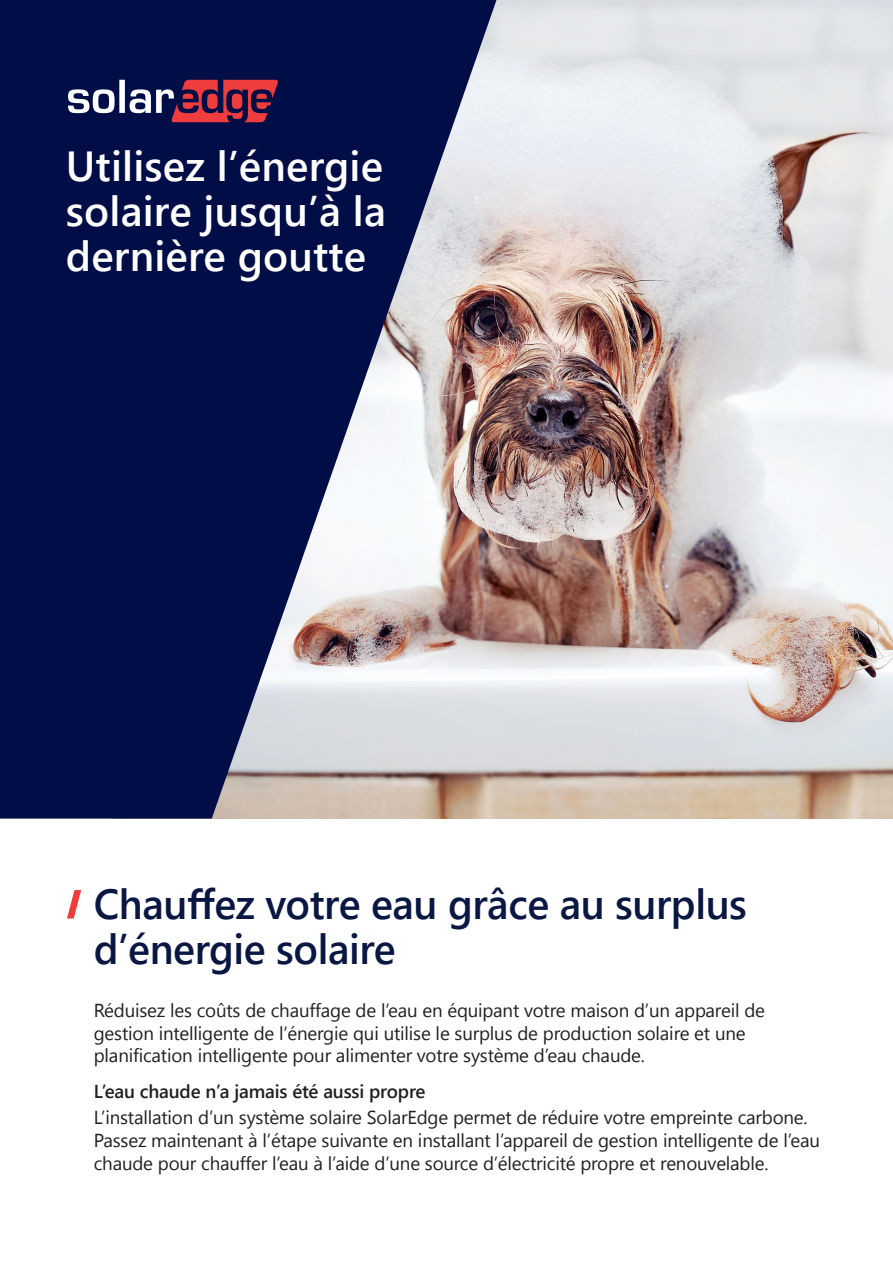
<style>
.page{position:relative;width:893px;height:1263px;background:#fff}
.page>*{position:absolute;margin:0;border:0;box-sizing:border-box;transform-origin:0 0}
.Main_title{font:600 42px/45px "Segoe UI";letter-spacing:.005em;color:#fff;text-align:justify}
.Main_Title_N{font:600 42px/45px "Segoe UI";letter-spacing:-.01em;color:#0a1742}
.Body_Header_N{font:18.75px/22.5px "Segoe UI";letter-spacing:-.01em;color:#231f20}
.Body_Header_N-2{font:600 18.75px "Segoe UI";letter-spacing:-.01em;color:#231f20}
</style>
<div class="page">
<img style="left:496px;top:0;width:397px;height:819px">
<svg style="left:0;top:0;width:496px;height:819px;background:#3d436a"></svg>
<svg style="left:67px;top:890px;width:14px;height:28px"></svg>
<svg style="left:68px;top:80px;width:211px;height:42px;background:#693e5f"></svg>
<p class="Main_title" style="left:66px;top:143px;width:322px">Utilisez l’énergie solaire jusqu’à la dernière goutte</p>
<p class="Main_Title_N" style="left:94px;top:881px;width:655px">Chauffez votre eau grâce au surplus d’énergie solaire</p>
<p class="Body_Header_N" style="left:94px;top:999px;width:673px">Réduisez les coûts de chauffage de l’eau en équipant votre maison d’un appareil de gestion intelligente de l’énergie qui utilise le surplus de production solaire et une planification intelligente pour alimenter votre système d’eau chaude.</p>
<p class="Body_Header_N-2" style="left:94px;top:1076px;width:333px">L’eau chaude n’a jamais été aussi propre</p>
<p class="Body_Header_N" style="left:94px;top:1106px;width:728px">L’installation d’un système solaire SolarEdge permet de réduire votre empreinte carbone.<br>Passez maintenant à l’étape suivante en installant l’appareil de gestion intelligente de l’eau chaude pour chauffer l’eau à l’aide d’une source d’électricité propre et renouvelable.</p>
</div>
